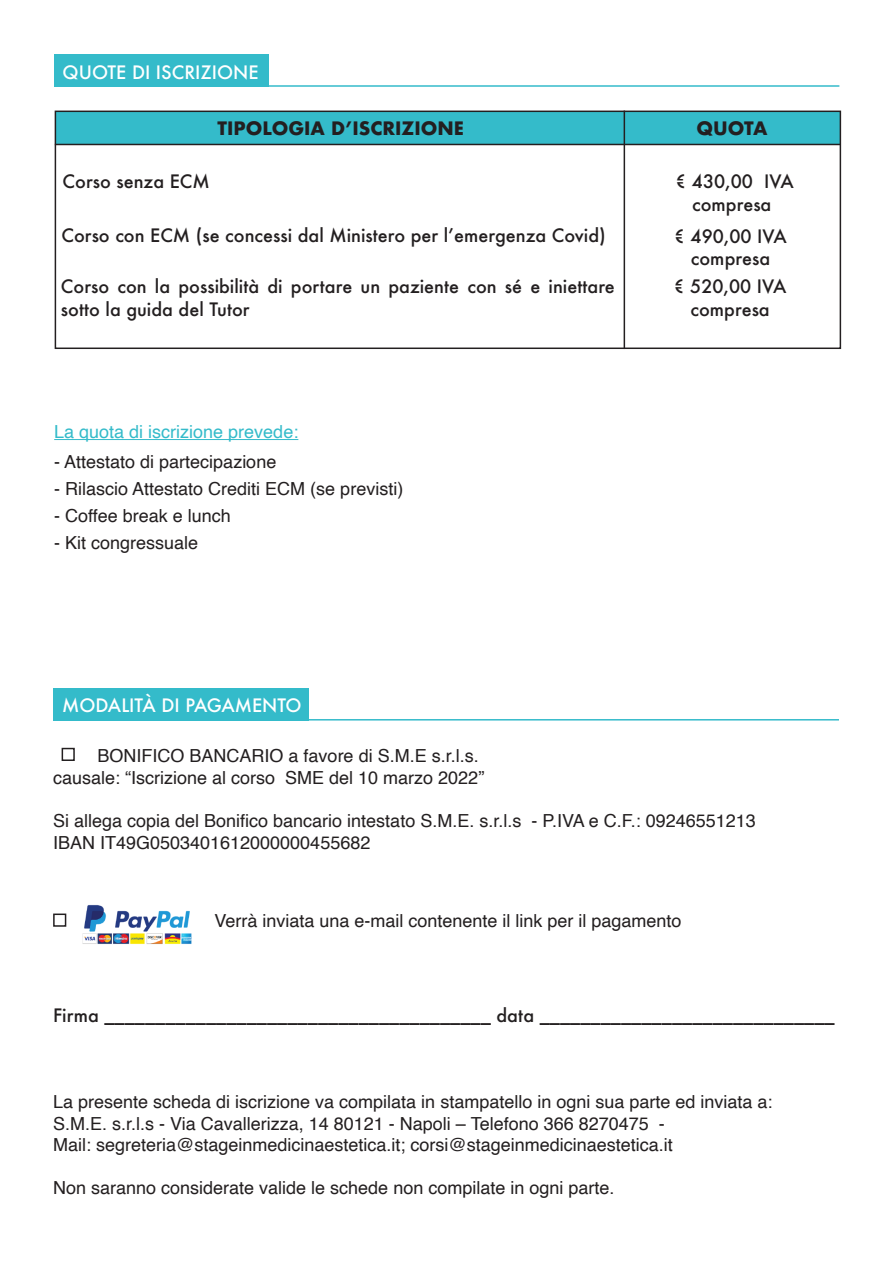
<style>
.page{position:relative;width:893px;height:1263px;background:#fff}
.page>*{position:absolute;margin:0;border:0;box-sizing:border-box;transform-origin:0 0}
.t1{font:18px "Helvetica";color:#231f20}
.t2{font:500 18px/22.5px "Futura";color:#231f20}
.t3{font:500 18px "Futura";color:#fff}
.t4{font:18px "Helvetica";color:#34bbca}
.t5{font:700 18px "Futura";color:#231f20}
</style>
<div class="page">
<hr style="left:54px;top:439px;width:244px;height:1px;background:#34bbca">
<div style="left:62px;top:748px;width:13px;height:13px;border:2px solid #231f20"></div>
<div style="left:54px;top:54px;width:215px;height:33px;background:#34bbca"></div>
<hr style="left:54px;top:85px;width:785px;height:2px;background:#34bbca">
<div style="left:56px;top:112px;width:784px;height:32px;background:#34bbca"></div>
<div style="left:55px;top:111px;width:786px;height:238px;border:2px solid #231f20"></div>
<hr style="left:624px;top:111px;width:1px;height:238px;background:#231f20">
<hr style="left:55px;top:144px;width:786px;height:1px;background:#231f20">
<div style="left:54px;top:688px;width:255px;height:32px;background:#34bbca"></div>
<hr style="left:54px;top:719px;width:785px;height:1px;background:#34bbca">
<div style="left:53px;top:913px;width:13px;height:14px;border:2px solid #231f20"></div>
<img style="left:82px;top:905px;width:110px;height:39px">
<p class="t3" style="left:63px;top:60px;width:197px">QUOTE DI ISCRIZIONE</p>
<p class="t5" style="left:218px;top:115px;width:248px">TIPOLOGIA D’ISCRIZIONE</p>
<p class="t5" style="left:696px;top:116px;width:73px">QUOTA</p>
<p class="t2" style="left:63px;top:170px;width:149px">Corso senza ECM</p>
<p class="t2" style="left:675px;top:170px;width:120px">€ 430,00 IVA</p>
<p class="t2" style="left:692px;top:193px;width:81px">compresa</p>
<p class="t2" style="left:61px;top:224px;width:546px">Corso con ECM (se concessi dal Ministero per l’emergenza Covid)</p>
<p class="t2" style="left:674px;top:224px;width:115px">€ 490,00 IVA</p>
<p class="t2" style="left:691px;top:247px;width:81px">compresa</p>
<p class="t2" style="left:61px;top:275px;width:555px">Corso con la possibilità di portare un paziente con sé e iniettare sotto la guida del Tutor</p>
<p class="t2" style="left:674px;top:275px;width:115px">€ 520,00 IVA</p>
<p class="t2" style="left:690px;top:298px;width:81px">compresa</p>
<p class="t4" style="left:54px;top:418px;width:246px">La quota di iscrizione prevede:</p>
<p class="t1" style="left:54px;top:448px;width:224px">- Attestato di partecipazione</p>
<p class="t1" style="left:54px;top:475px;width:351px">- Rilascio Attestato Crediti ECM (se previsti)</p>
<p class="t1" style="left:54px;top:502px;width:178px">- Coffee break e lunch</p>
<p class="t1" style="left:54px;top:529px;width:146px">- Kit congressuale</p>
<p class="t3" style="left:62px;top:693px;width:241px">MODALITÀ DI PAGAMENTO</p>
<p class="t1" style="left:98px;top:742px;width:383px">BONIFICO BANCARIO a favore di S.M.E s.r.l.s.</p>
<p class="t1" style="left:53px;top:764px;width:433px">causale: “Iscrizione al corso SME del 10 marzo 2022”</p>
<p class="t1" style="left:53px;top:807px;width:704px">Si allega copia del Bonifico bancario intestato S.M.E. s.r.l.s - P.IVA e C.F.: 09246551213</p>
<p class="t1" style="left:53px;top:829px;width:319px">IBAN IT49G0503401612000000455682</p>
<p class="t1" style="left:214px;top:907px;width:469px">Verrà inviata una e-mail contenente il link per il pagamento</p>
<p class="t2" style="left:53px;top:1003px;width:783px">Firma ______________________________________ data _____________________________</p>
<p class="t1" style="left:53px;top:1088px;width:721px">La presente scheda di iscrizione va compilata in stampatello in ogni sua parte ed inviata a:</p>
<p class="t1" style="left:53px;top:1109px;width:613px">S.M.E. s.r.l.s - Via Cavallerizza, 14 80121 - Napoli – Telefono 366 8270475 -</p>
<p class="t1" style="left:53px;top:1131px;width:621px">Mail: segreteria@stageinmedicinaestetica.it; corsi@stageinmedicinaestetica.it</p>
<p class="t1" style="left:53px;top:1174px;width:563px">Non saranno considerate valide le schede non compilate in ogni parte.</p>
</div>
